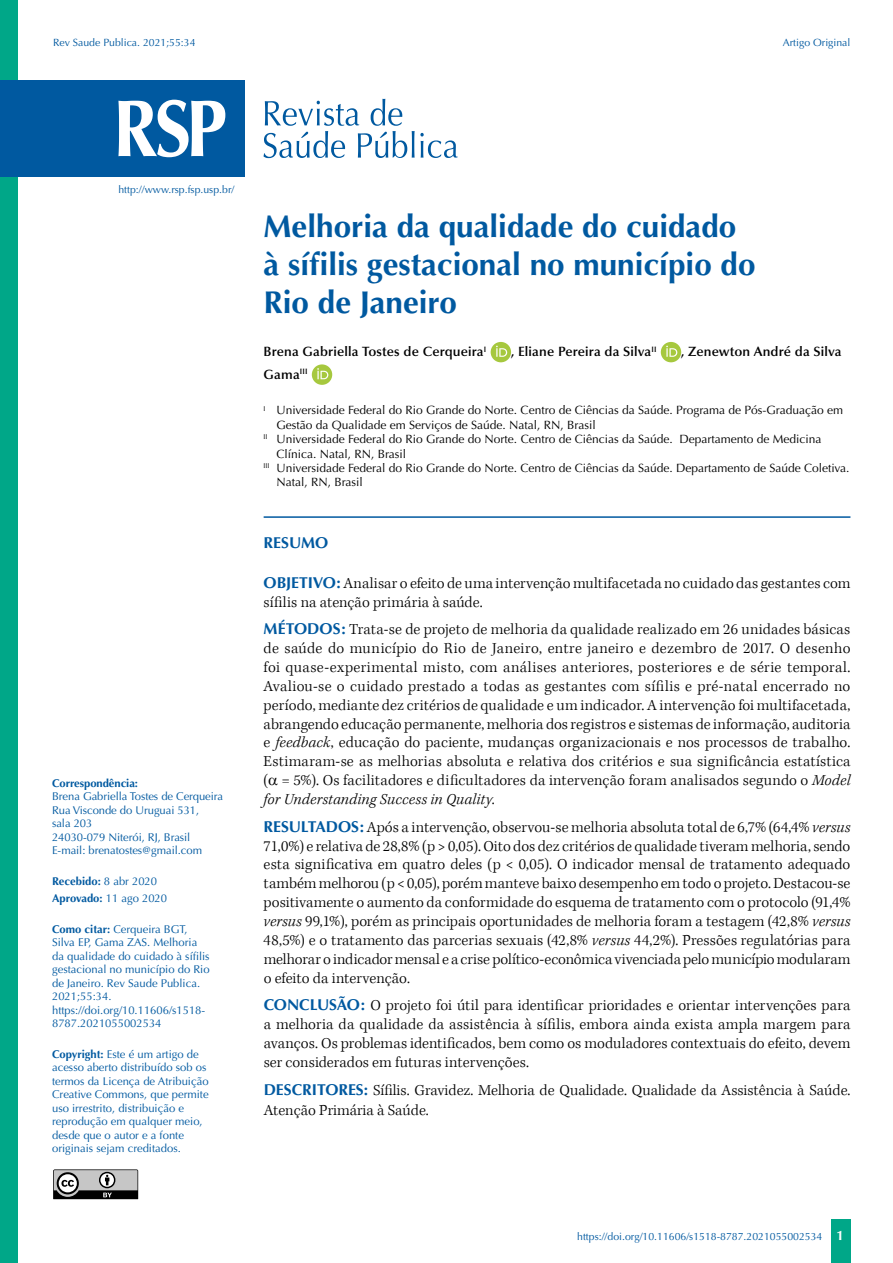
<style>
.page{position:relative;width:893px;height:1263px;background:#fff}
.page>*{position:absolute;margin:0;border:0;box-sizing:border-box;transform-origin:0 0}
.t1{font:700 31.5px/37.8px "Optima";color:#0059a0}
.t2{font:300 15.75px/18.9px "Kepler Std";letter-spacing:.005em;color:#000;text-align:justify}
.t3{font:700 15.75px "Optima";color:#0059a0}
.t4{font:600 13.5px "Optima";letter-spacing:.01em;color:#000}
.t5{font:12px "Optima";color:#000}
.t6{font:11.25px/13.5px "Optima";color:#0059a0}
.t7{font:700 11.25px/17.7px "Optima";letter-spacing:-.005em;color:#0059a0}
.t8{font:10.5px "Optima";color:#0059a0}
.s1{font-weight:400}
.s2{font-weight:700}
.s3{font-family:"Optima";font-weight:700;color:#0059a0}
.s4{font-style:italic}
.s5{font-weight:700;font-size:13.5px;color:#fff}
</style>
<div class="page">
<div style="left:831px;top:1220px;width:20px;height:43px;background:#00a788"></div>
<svg style="left:53px;top:1169px;width:85px;height:30px;background:#838383"></svg>
<div style="left:0;top:0;width:18px;height:1263px;background:#00a788"></div>
<hr style="left:264px;top:516px;width:586px;height:2px;background:#0059a0">
<div style="left:491px;top:342px;width:20px;height:20px;background:#a6c83e;border-radius:50%"></div>
<svg style="left:496px;top:346px;width:11px;height:11px"></svg>
<div style="left:661px;top:342px;width:20px;height:20px;background:#a6c83e;border-radius:50%"></div>
<svg style="left:666px;top:346px;width:11px;height:11px"></svg>
<div style="left:312px;top:364px;width:20px;height:21px;background:#a6c83e;border-radius:50%"></div>
<svg style="left:317px;top:368px;width:11px;height:11px"></svg>
<svg style="left:263px;top:99px;width:195px;height:59px"></svg>
<div style="left:0;top:80px;width:244px;height:96px;background:#0059a0"></div>
<svg style="left:118px;top:100px;width:107px;height:57px"></svg>
<p class="t8" style="left:53px;top:36px;width:144px">Rev Saude Publica. 2021;55:34</p>
<p class="t8" style="left:783px;top:36px;width:69px">Artigo Original</p>
<p class="t8" style="left:118px;top:183px;width:117px">http://www.rsp.fsp.usp.br/</p>
<p class="t7" style="left:52px;top:774px;width:87px">Correspondência:</p>
<p class="t6" style="left:52px;top:790px;width:173px">Brena Gabriella Tostes de Cerqueira<br>Rua Visconde do Uruguai 531,<br>sala 203<br>24030-079 Niterói, RJ, Brasil<br>E-mail: brenatostes@gmail.com</p>
<p class="t7" style="left:52px;top:872px;width:117px">Recebido: <span class="s1">8 abr 2020<br></span>Aprovado: <span class="s1">11 ago 2020</span></p>
<p class="t6" style="left:52px;top:922px;width:159px"><span class="s2">Como citar:</span> Cerqueira BGT,<br>Silva EP, Gama ZAS. Melhoria da qualidade do cuidado à sífilis gestacional no município do Rio de Janeiro. Rev Saude Publica.<br>2021;55:34. https://doi.org/10.11606/s1518-<br>8787.2021055002534</p>
<p class="t6" style="left:52px;top:1047px;width:158px"><span class="s2">Copyright:</span> Este é um artigo de acesso aberto distribuído sob os termos da Licença de Atribuição<br>Creative Commons, que permite uso irrestrito, distribuição e reprodução em qualquer meio, desde que o autor e a fonte originais sejam creditados.</p>
<h1 class="t1" style="left:264px;top:208px;width:493px">Melhoria da qualidade do cuidado à sífilis gestacional no município do<br>Rio de Janeiro</h1>
<p class="t4" style="left:264px;top:344px;width:224px">Brena Gabriella Tostes de Cerqueira<sup>I</sup></p>
<p class="t4" style="left:511px;top:344px;width:147px">, Eliane Pereira da Silva<sup>II</sup></p>
<p class="t4" style="left:681px;top:344px;width:162px">, Zenewton André da Silva</p>
<p class="t4" style="left:264px;top:366px;width:45px">Gama<sup>III</sup></p>
<p class="t5" style="left:264px;top:403px;width:581px"><sup>I</sup> Universidade Federal do Rio Grande do Norte. Centro de Ciências da Saúde. Programa de Pós-Graduação em</p>
<p class="t5" style="left:276px;top:418px;width:321px">Gestão da Qualidade em Serviços de Saúde. Natal, RN, Brasil</p>
<p class="t5" style="left:264px;top:432px;width:559px"><sup>II</sup> Universidade Federal do Rio Grande do Norte. Centro de Ciências da Saúde. Departamento de Medicina</p>
<p class="t5" style="left:276px;top:447px;width:131px">Clínica. Natal, RN, Brasil</p>
<p class="t5" style="left:264px;top:461px;width:587px"><sup>III</sup> Universidade Federal do Rio Grande do Norte. Centro de Ciências da Saúde. Departamento de Saúde Coletiva.</p>
<p class="t5" style="left:276px;top:475px;width:88px">Natal, RN, Brasil</p>
<p class="t3" style="left:264px;top:533px;width:66px">RESUMO</p>
<p class="t2" style="left:264px;top:574px;width:588px"><span class="s3">OBJETIVO:</span> Analisar o efeito de uma intervenção multifacetada no cuidado das gestantes com sífilis na atenção primária à saúde.</p>
<p class="t2" style="left:264px;top:620px;width:588px"><span class="s3">MÉTODOS:</span> Trata-se de projeto de melhoria da qualidade realizado em 26 unidades básicas de saúde do município do Rio de Janeiro, entre janeiro e dezembro de 2017. O desenho foi quase-experimental misto, com análises anteriores, posteriores e de série temporal.<br>Avaliou-se o cuidado prestado a todas as gestantes com sífilis e pré-natal encerrado no período, mediante dez critérios de qualidade e um indicador. A intervenção foi multifacetada, abrangendo educação permanente, melhoria dos registros e sistemas de informação, auditoria e <span class="s4">feedback</span>, educação do paciente, mudanças organizacionais e nos processos de trabalho.<br>Estimaram-se as melhorias absoluta e relativa dos critérios e sua significância estatística ( = 5%). Os facilitadores e dificultadores da intervenção foram analisados segundo o <span class="s4">Model for Understanding Success in Quality</span>.</p>
<p class="t2" style="left:264px;top:818px;width:588px"><span class="s3">RESULTADOS:</span> Após a intervenção, observou-se melhoria absoluta total de 6,7% (64,4% <span class="s4">versus </span>71,0%) e relativa de 28,8% (p &gt; 0,05). Oito dos dez critérios de qualidade tiveram melhoria, sendo esta significativa em quatro deles (p &lt; 0,05). O indicador mensal de tratamento adequado também melhorou (p &lt; 0,05), porém manteve baixo desempenho em todo o projeto. Destacou-se positivamente o aumento da conformidade do esquema de tratamento com o protocolo (91,4% <span class="s4">versus</span> 99,1%), porém as principais oportunidades de melhoria foram a testagem (42,8% <span class="s4">versus </span>48,5%) e o tratamento das parcerias sexuais (42,8% <span class="s4">versus</span> 44,2%). Pressões regulatórias para melhorar o indicador mensal e a crise político-econômica vivenciada pelo município modularam o efeito da intervenção.</p>
<p class="t2" style="left:264px;top:996px;width:588px"><span class="s3">CONCLUSÃO:</span> O projeto foi útil para identificar prioridades e orientar intervenções para a melhoria da qualidade da assistência à sífilis, embora ainda exista ampla margem para avanços. Os problemas identificados, bem como os moduladores contextuais do efeito, devem ser considerados em futuras intervenções.</p>
<p class="t2" style="left:264px;top:1081px;width:588px;line-height:19.8px"><span class="s3">DESCRITORES:</span> Sífilis. Gravidez. Melhoria de Qualidade. Qualidade da Assistência à Saúde.<br>Atenção Primária à Saúde.</p>
<p class="t8" style="left:577px;top:1230px;width:268px">https://doi.org/10.11606/s1518-8787.2021055002534 <span class="s5">1</span></p>
</div>
